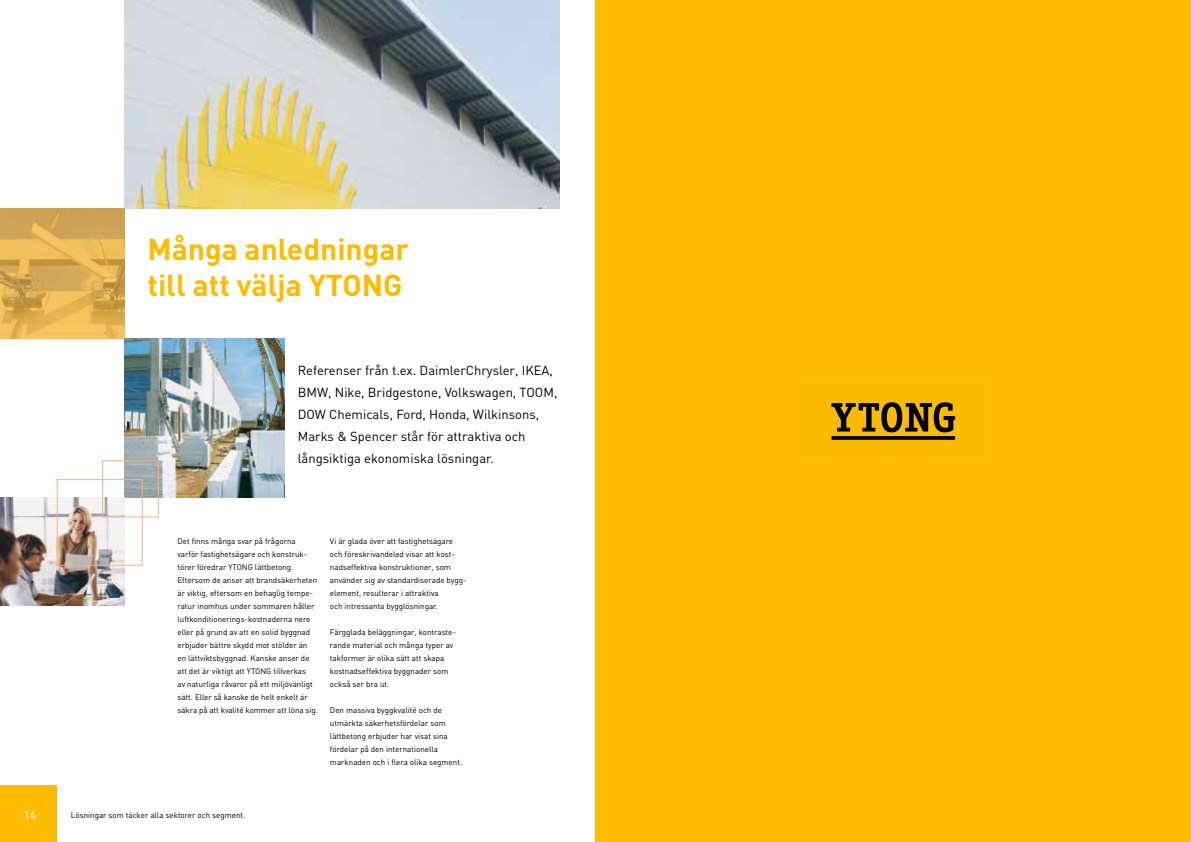
<style>
.page{position:relative;width:1191px;height:842px;background:#fff}
.page>*{position:absolute;margin:0;border:0;box-sizing:border-box;transform-origin:0 0}
.t1{font:700 30px/36px "DIN";color:#fb0}
.t2{font:13px/22px "DIN";color:#000}
.t3{font:12px "DIN";color:#fff}
.t4{font:8px/13px "DIN";color:#000}
</style>
<div class="page">
<div style="left:0;top:785px;width:57px;height:57px;background:#fb0"></div>
<div style="left:595px;top:0;width:596px;height:842px;background:#fb0"></div>
<img style="left:125px;top:0;width:434px;height:208px">
<img style="left:0;top:208px;width:125px;height:131px">
<img style="left:125px;top:339px;width:160px;height:158px">
<img style="left:0;top:497px;width:125px;height:108px">
<div style="left:102px;top:460px;width:57px;height:57px;border:1px solid #f6b281"></div>
<div style="left:57px;top:479px;width:86px;height:87px;border:1px solid #f6b281"></div>
<div style="left:799px;top:381px;width:188px;height:80px;background:#fabb00"></div>
<svg style="left:831px;top:402px;width:124px;height:30px"></svg>
<svg style="left:831px;top:436px;width:124px;height:4px"></svg>
<h1 class="t1" style="left:147px;top:230px;width:263px">Många anledningar till att välja YTONG</h1>
<h2 class="t2" style="left:298px;top:359px;width:261px">Referenser från t.ex. DaimlerChrysler, IKEA, BMW, Nike, Bridgestone, Volkswagen, TOOM, DOW Chemicals, Ford, Honda, Wilkinsons, Marks &amp; Spencer står för attraktiva och långsiktiga ekonomiska lösningar.</h2>
<p class="t4" style="left:177px;top:534px;width:142px">Det finns många svar på frågorna varför fastighetsägare och konstruk&shy;törer föredrar YTONG lättbetong.<br>Eftersom de anser att brandsäkerheten är viktig, eftersom en behaglig tempe&shy;ratur inomhus under sommaren håller luftkonditionerings-kostnaderna nere eller på grund av att en solid byggnad erbjuder bättre skydd mot stölder än en lättviktsbyggnad. Kanske anser de att det är viktigt att YTONG tillverkas<br>av naturliga råvaror på ett miljövänligt sätt. Eller så kanske de helt enkelt är säkra på att kvalité kommer att löna sig.</p>
<p class="t4" style="left:330px;top:534px;width:138px">Vi är glada över att fastighetsägare och föreskrivandeled visar att kost&shy;nadseffektiva konstruktioner, som använder sig av standardiserade bygg&shy;element, resulterar i attraktiva<br>och intressanta bygglösningar.</p>
<p class="t4" style="left:330px;top:625px;width:127px">Färgglada beläggningar, kontraste&shy;rande material och många typer av takformer är olika sätt att skapa kostnadseffektiva byggnader som också ser bra ut.</p>
<p class="t4" style="left:330px;top:703px;width:134px">Den massiva byggkvalité och de utmärkta säkerhetsfördelar som lättbetong erbjuder har visat sina fördelar på den internationella marknaden och i flera olika segment.</p>
<h3 class="t3" style="left:24px;top:807px;width:14px">14</h3>
<p class="t4" style="left:71px;top:809px;width:176px">Lösningar som täcker alla sektorer och segment.</p>
</div>
